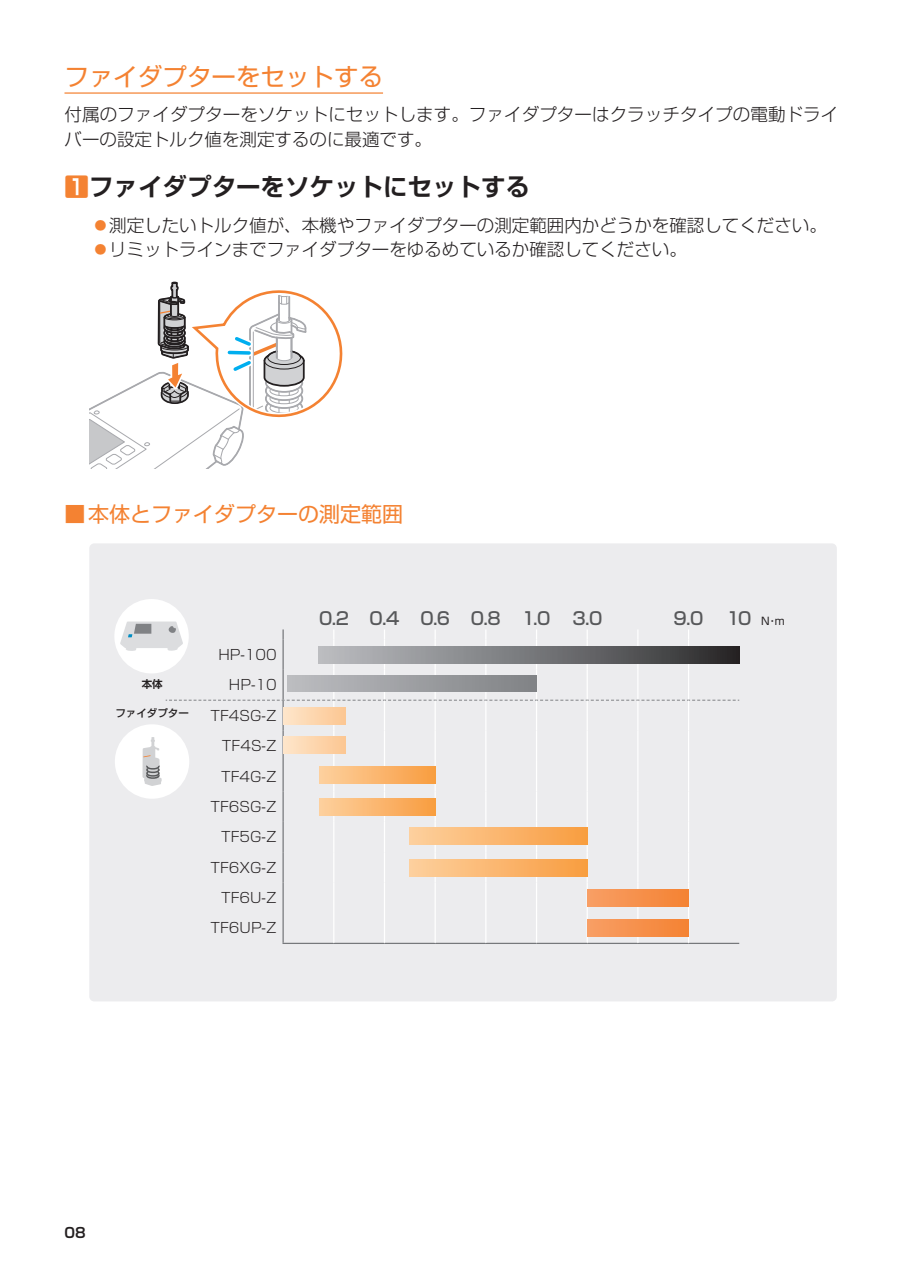
<style>
.page{position:relative;width:903px;height:1275px;background:#fff}
.page>*{position:absolute;margin:0;border:0;box-sizing:border-box;transform-origin:0 0}
.t1{font:700 24.5px "Shin Go Pro De";color:#231f20}
.t2{font:24.5px "Shin Go Pro";color:#f48232}
.t3{font:21px "Shin Go Pro";color:#f48232}
.t4{font:300 17.5px/24.5px "Shin Go Pro";color:#231f20}
.t5{font:500 17.5px "Shin Go Pro";color:#57585a}
.t6{font:300 14px/30.4px "Shin Go Pro";color:#231f20;text-align:right}
.t7{font:700 14px "Shin Go Pro De";color:#231f20}
.t8{font:500 10.5px "Shin Go Pro";color:#231f20}
.t9{font:10.5px "Shin Go Pro";color:#231f20}
.t10{font:700 10.5px "Shin Go Pro De";color:#231f20}
.s1{color:#f48232}
.s2{font-weight:400;color:#f48232}
.s3{font-weight:300}
.s4{font-weight:500;font-size:17.5px;color:#57585a}
</style>
<div class="page">
<hr style="left:64px;top:92px;width:319px;height:2px;background:#f48232">
<svg style="left:89px;top:281px;width:254px;height:187px"></svg>
<div style="left:89px;top:543px;width:748px;height:458px;background:#ececee;border-radius:5px"></div>
<hr style="left:384px;top:639px;width:1px;height:31px;background:#fff">
<hr style="left:434px;top:639px;width:2px;height:31px;background:#fff">
<hr style="left:485px;top:639px;width:1px;height:31px;background:#fff">
<hr style="left:384px;top:670px;width:1px;height:30px;background:#fff">
<hr style="left:434px;top:670px;width:2px;height:30px;background:#fff">
<hr style="left:485px;top:670px;width:1px;height:30px;background:#fff">
<hr style="left:384px;top:731px;width:1px;height:30px;background:#fff">
<hr style="left:434px;top:731px;width:2px;height:30px;background:#fff">
<hr style="left:485px;top:731px;width:1px;height:30px;background:#fff">
<hr style="left:384px;top:761px;width:1px;height:30px;background:#fff">
<hr style="left:434px;top:761px;width:2px;height:30px;background:#fff">
<hr style="left:485px;top:761px;width:1px;height:30px;background:#fff">
<hr style="left:384px;top:791px;width:1px;height:31px;background:#fff">
<hr style="left:434px;top:791px;width:2px;height:31px;background:#fff">
<hr style="left:485px;top:791px;width:1px;height:31px;background:#fff">
<hr style="left:384px;top:822px;width:1px;height:30px;background:#fff">
<hr style="left:434px;top:822px;width:2px;height:30px;background:#fff">
<hr style="left:485px;top:822px;width:1px;height:30px;background:#fff">
<hr style="left:384px;top:852px;width:1px;height:31px;background:#fff">
<hr style="left:434px;top:852px;width:2px;height:31px;background:#fff">
<hr style="left:485px;top:852px;width:1px;height:31px;background:#fff">
<hr style="left:384px;top:883px;width:1px;height:30px;background:#fff">
<hr style="left:434px;top:883px;width:2px;height:30px;background:#fff">
<hr style="left:485px;top:883px;width:1px;height:30px;background:#fff">
<hr style="left:637px;top:639px;width:1px;height:31px;background:#fff">
<hr style="left:688px;top:639px;width:1px;height:31px;background:#fff">
<hr style="left:637px;top:670px;width:1px;height:30px;background:#fff">
<hr style="left:688px;top:670px;width:1px;height:30px;background:#fff">
<hr style="left:637px;top:731px;width:1px;height:30px;background:#fff">
<hr style="left:688px;top:731px;width:1px;height:30px;background:#fff">
<hr style="left:637px;top:761px;width:1px;height:30px;background:#fff">
<hr style="left:688px;top:761px;width:1px;height:30px;background:#fff">
<hr style="left:637px;top:791px;width:1px;height:31px;background:#fff">
<hr style="left:688px;top:791px;width:1px;height:31px;background:#fff">
<hr style="left:637px;top:822px;width:1px;height:30px;background:#fff">
<hr style="left:688px;top:822px;width:1px;height:30px;background:#fff">
<hr style="left:637px;top:852px;width:1px;height:31px;background:#fff">
<hr style="left:688px;top:852px;width:1px;height:31px;background:#fff">
<hr style="left:637px;top:883px;width:1px;height:30px;background:#fff">
<hr style="left:688px;top:883px;width:1px;height:30px;background:#fff">
<svg style="left:282px;top:629px;width:2px;height:10px"></svg>
<hr style="left:282px;top:639px;width:2px;height:31px;background:#76787b">
<hr style="left:282px;top:670px;width:2px;height:30px;background:#76787b">
<hr style="left:282px;top:731px;width:2px;height:30px;background:#76787b">
<hr style="left:282px;top:761px;width:2px;height:30px;background:#76787b">
<hr style="left:282px;top:791px;width:2px;height:31px;background:#76787b">
<hr style="left:282px;top:822px;width:2px;height:30px;background:#76787b">
<hr style="left:282px;top:852px;width:2px;height:31px;background:#76787b">
<hr style="left:282px;top:883px;width:2px;height:30px;background:#76787b">
<hr style="left:333px;top:639px;width:1px;height:31px;background:#fff">
<hr style="left:333px;top:670px;width:1px;height:30px;background:#fff">
<hr style="left:333px;top:731px;width:1px;height:30px;background:#fff">
<hr style="left:333px;top:761px;width:1px;height:30px;background:#fff">
<hr style="left:333px;top:791px;width:1px;height:31px;background:#fff">
<hr style="left:333px;top:822px;width:1px;height:30px;background:#fff">
<hr style="left:333px;top:852px;width:1px;height:31px;background:#fff">
<hr style="left:333px;top:883px;width:1px;height:30px;background:#fff">
<hr style="left:282px;top:913px;width:2px;height:30px;background:#76787b">
<hr style="left:282px;top:943px;width:52px;height:1px;background:#76787b">
<hr style="left:334px;top:943px;width:50px;height:1px;background:#76787b">
<hr style="left:384px;top:943px;width:51px;height:1px;background:#76787b">
<hr style="left:435px;top:943px;width:51px;height:1px;background:#76787b">
<hr style="left:486px;top:943px;width:50px;height:1px;background:#76787b">
<hr style="left:587px;top:943px;width:51px;height:1px;background:#76787b">
<hr style="left:638px;top:943px;width:50px;height:1px;background:#76787b">
<hr style="left:688px;top:943px;width:51px;height:1px;background:#76787b">
<hr style="left:333px;top:913px;width:1px;height:30px;background:#fff">
<hr style="left:384px;top:913px;width:1px;height:30px;background:#fff">
<hr style="left:434px;top:913px;width:2px;height:30px;background:#fff">
<hr style="left:485px;top:913px;width:1px;height:30px;background:#fff">
<hr style="left:637px;top:913px;width:1px;height:30px;background:#fff">
<hr style="left:688px;top:913px;width:1px;height:30px;background:#fff">
<hr style="left:536px;top:639px;width:1px;height:31px;background:#fff">
<hr style="left:586px;top:639px;width:2px;height:31px;background:#fff">
<hr style="left:536px;top:670px;width:1px;height:30px;background:#fff">
<hr style="left:586px;top:670px;width:2px;height:30px;background:#fff">
<hr style="left:536px;top:731px;width:1px;height:30px;background:#fff">
<hr style="left:586px;top:731px;width:2px;height:30px;background:#fff">
<hr style="left:536px;top:761px;width:1px;height:30px;background:#fff">
<hr style="left:586px;top:761px;width:2px;height:30px;background:#fff">
<hr style="left:536px;top:791px;width:1px;height:31px;background:#fff">
<hr style="left:586px;top:791px;width:2px;height:31px;background:#fff">
<hr style="left:536px;top:822px;width:1px;height:30px;background:#fff">
<hr style="left:586px;top:822px;width:2px;height:30px;background:#fff">
<hr style="left:536px;top:852px;width:1px;height:31px;background:#fff">
<hr style="left:586px;top:852px;width:2px;height:31px;background:#fff">
<hr style="left:536px;top:883px;width:1px;height:30px;background:#fff">
<hr style="left:586px;top:883px;width:2px;height:30px;background:#fff">
<hr style="left:536px;top:913px;width:1px;height:30px;background:#fff">
<hr style="left:586px;top:913px;width:2px;height:30px;background:#fff">
<hr style="left:536px;top:943px;width:51px;height:1px;background:#76787b">
<svg style="left:166px;top:700px;width:573px;height:1px"></svg>
<hr style="left:282px;top:701px;width:2px;height:30px;background:#76787b">
<hr style="left:333px;top:701px;width:1px;height:30px;background:#fff">
<hr style="left:384px;top:701px;width:1px;height:30px;background:#fff">
<hr style="left:434px;top:701px;width:2px;height:30px;background:#fff">
<hr style="left:485px;top:701px;width:1px;height:30px;background:#fff">
<hr style="left:536px;top:701px;width:1px;height:30px;background:#fff">
<hr style="left:586px;top:701px;width:2px;height:30px;background:#fff">
<hr style="left:637px;top:701px;width:1px;height:30px;background:#fff">
<hr style="left:688px;top:701px;width:1px;height:30px;background:#fff">
<div style="left:318px;top:647px;width:421px;height:17px;background:linear-gradient(to right,#bec1c5,#2c2b2d)"></div>
<div style="left:287px;top:675px;width:250px;height:17px;background:linear-gradient(to right,#bcbdc1,#808285)"></div>
<div style="left:284px;top:708px;width:62px;height:17px;background:linear-gradient(to right,#fee5ca,#fcc793)"></div>
<div style="left:284px;top:736px;width:62px;height:17px;background:linear-gradient(to right,#fee5ca,#fcc793)"></div>
<div style="left:320px;top:767px;width:115px;height:17px;background:linear-gradient(to right,#fdd09e,#f89d41)"></div>
<div style="left:320px;top:798px;width:115px;height:17px;background:linear-gradient(to right,#fdd09e,#f89d41)"></div>
<div style="left:587px;top:919px;width:101px;height:17px;background:linear-gradient(to right,#f89f65,#f48333)"></div>
<div style="left:587px;top:890px;width:101px;height:17px;background:linear-gradient(to right,#f89f65,#f48333)"></div>
<div style="left:410px;top:828px;width:177px;height:17px;background:linear-gradient(to right,#fdd09e,#f89d40)"></div>
<div style="left:410px;top:859px;width:177px;height:17px;background:linear-gradient(to right,#fdd09e,#f89d40)"></div>
<div style="left:114px;top:599px;width:75px;height:74px;background:#fff;border-radius:50%"></div>
<svg style="left:120px;top:621px;width:63px;height:30px"></svg>
<div style="left:115px;top:724px;width:74px;height:75px;background:#fff;border-radius:50%"></div>
<svg style="left:142px;top:737px;width:20px;height:49px"></svg>
<h1 class="t2" style="left:64px;top:57px;width:320px">ファイダプターをセットする</h1>
<p class="t4" style="left:64px;top:100px;width:775px">付属のファイダプターをソケットにセットします。ファイダプターはクラッチタイプの電動ドライバーの設定トルク値を測定するのに最適です。</p>
<h1 class="t1" style="left:64px;top:167px;width:467px"><span class="s1">1</span>ファイダプターをソケットにセットする</h1>
<p class="t4" style="left:92px;top:211px;width:737px"><span class="s2">⿟</span>測定したいトルク値が、本機やファイダプターの測定範囲内かどうかを確認してください。<span class="s2">⿟</span>リミットラインまでファイダプターをゆるめているか確認してください。</p>
<p class="t3" style="left:64px;top:497px;width:340px"><span class="s3">■</span>本体とファイダプターの測定範囲</p>
<p class="t10" style="left:142px;top:676px;width:22px">本体</p>
<p class="t8" style="left:115px;top:704px;width:75px">ファイダプター</p>
<p class="t6" style="left:211px;top:638px;width:68px">HP-100<br>HP-10<br>TF4SG-Z<br>TF4S-Z<br>TF4G-Z<br>TF6SG-Z<br>TF5G-Z<br>TF6XG-Z<br>TF6U-Z<br>TF6UP-Z</p>
<p class="t5" style="left:319px;top:603px;width:233px">0.2 0.4 0.6 0.8 1.0</p>
<p class="t5" style="left:572px;top:603px;width:31px">3.0</p>
<p class="t5" style="left:673px;top:603px;width:31px">9.0</p>
<p class="t9" style="left:726px;top:612px;width:60px"><span class="s4">10</span> N・m</p>
<p class="t7" style="left:64px;top:1221px;width:23px">08</p>
</div>
